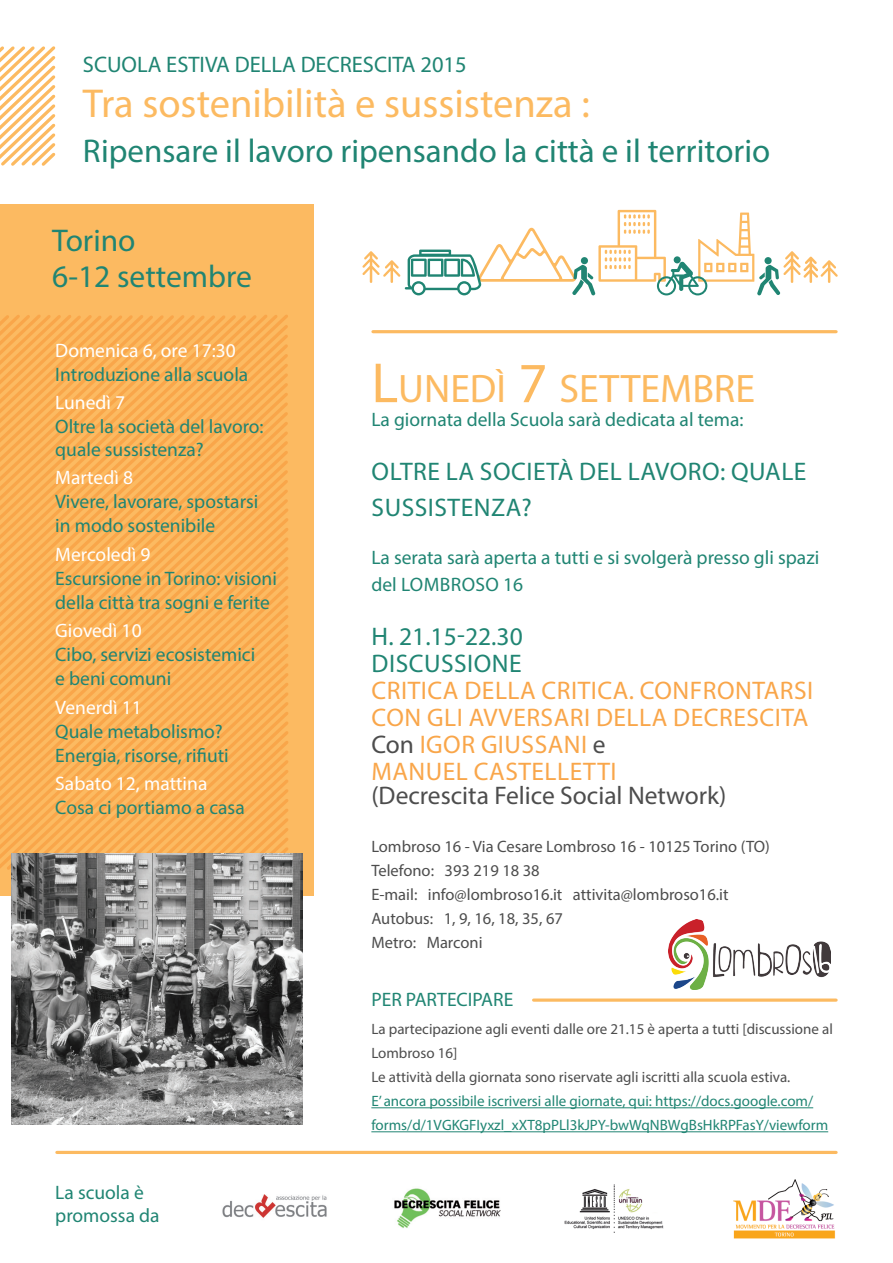
<style>
.page{position:relative;width:893px;height:1263px;background:#fff}
.page>*{position:absolute;margin:0;border:0;box-sizing:border-box;transform-origin:0 0}
.t1{font:40.5px "Myriad Pro";color:#fcba61}
.t2{font:39.9px "Myriad Pro";color:#fcba61}
.t3{font:33px "Myriad Pro";color:#208573}
.t4{font:31.5px "Myriad Pro";color:#208573}
.t5{font:25.5px/27px "Myriad Pro";letter-spacing:.02em;color:#f9a64a}
.t6{font:25.5px/36px "Myriad Pro";letter-spacing:.02em;color:#208573}
.t7{font:25.5px "Myriad Pro";color:#4d4d4d}
.t8{font:22.5px "Myriad Pro";color:#208573}
.t9{font:19.5px/27px "Myriad Pro";color:#208573}
.t10{font:19.5px "Myriad Pro";color:#fff}
.t11{font:16.5px "Myriad Pro";color:#4d4d4d}
.t12{font:15px/24px "Myriad Pro";color:#4d4d4d}
.t13{font:15px/24px "Myriad Pro";color:#208573}
.s1{font-size:57px}
.s2{color:#4d4d4d}
</style>
<div class="page">
<svg style="left:0;top:46px;width:56px;height:120px"></svg>
<svg style="left:362px;top:210px;width:476px;height:85px"></svg>
<hr style="left:373px;top:330px;width:463px;height:3px;background:#fcba61">
<hr style="left:57px;top:1151px;width:779px;height:3px;background:#fcba61">
<img style="left:222px;top:1194px;width:105px;height:24px">
<img style="left:394px;top:1188px;width:106px;height:40px">
<img style="left:564px;top:1184px;width:100px;height:49px">
<img style="left:733px;top:1179px;width:103px;height:60px">
<hr style="left:371px;top:1107px;width:442px;height:1px;background:#208573">
<hr style="left:371px;top:1131px;width:457px;height:1px;background:#208573">
<svg style="left:534px;top:998px;width:302px;height:4px"></svg>
<div style="left:0;top:204px;width:313px;height:691px;background:#fcba61"></div>
<svg style="left:0;top:315px;width:291px;height:555px"></svg>
<img style="left:11px;top:854px;width:291px;height:271px">
<img style="left:669px;top:919px;width:162px;height:70px">
<p class="t8" style="left:83px;top:51px;width:385px">SCUOLA ESTIVA DELLA DECRESCITA 2015</p>
<p class="t1" style="left:83px;top:79px;width:508px">Tra sostenibilità e sussistenza :</p>
<p class="t3" style="left:83px;top:131px;width:689px">Ripensare il lavoro ripensando la città e il territorio</p>
<p class="t4" style="left:52px;top:221px;width:85px">Torino</p>
<p class="t4" style="left:52px;top:257px;width:201px">6-12 settembre</p>
<p class="t10" style="left:55px;top:338px;width:182px">Domenica 6, ore 17:30</p>
<p class="t9" style="left:55px;top:360px;width:195px">Introduzione alla scuola</p>
<p class="t10" style="left:55px;top:390px;width:71px">Lunedì 7</p>
<p class="t9" style="left:55px;top:413px;width:210px">Oltre la società del lavoro:</p>
<p class="t9" style="left:55px;top:435px;width:150px">quale sussistenza?</p>
<p class="t10" style="left:55px;top:465px;width:79px">Martedì 8</p>
<p class="t9" style="left:55px;top:488px;width:205px">Vivere, lavorare, spostarsi</p>
<p class="t9" style="left:55px;top:512px;width:161px">in modo sostenibile</p>
<p class="t10" style="left:55px;top:542px;width:97px">Mercoledì 9</p>
<p class="t9" style="left:55px;top:566px;width:223px;line-height:24px">Escursione in Torino: visioni della città tra sogni e ferite</p>
<p class="t10" style="left:55px;top:618px;width:88px">Giovedì 10</p>
<p class="t9" style="left:55px;top:641px;width:201px">Cibo, servizi ecosistemici</p>
<p class="t9" style="left:55px;top:665px;width:118px">e beni comuni</p>
<p class="t10" style="left:55px;top:695px;width:88px">Venerdì 11</p>
<p class="t9" style="left:55px;top:717px;width:169px">Quale metabolismo?</p>
<p class="t9" style="left:55px;top:741px;width:175px">Energia, risorse, rifiuti</p>
<p class="t10" style="left:55px;top:771px;width:154px">Sabato 12, mattina</p>
<p class="t9" style="left:55px;top:794px;width:191px">Cosa ci portiamo a casa</p>
<p class="t9" style="left:55px;top:1179px;width:90px">La scuola è</p>
<p class="t9" style="left:55px;top:1201px;width:106px">promossa da</p>
<p class="t2" style="left:371px;top:364px;width:385px"><span class="s1">L</span>UNEDÌ <span class="s1">7</span> SETTEMBRE</p>
<p class="t9" style="left:371px;top:406px;width:374px">La giornata della Scuola sarà dedicata al tema:</p>
<p class="t6" style="left:372px;top:453px;width:436px">OLTRE LA SOCIETÀ DEL LAVORO: QUALE<br>SUSSISTENZA?</p>
<p class="t9" style="left:371px;top:544px;width:449px">La serata sarà aperta a tutti e si svolgerà presso gli spazi del LOMBROSO 16</p>
<p class="t6" style="left:372px;top:618px;width:153px">H. 21.15-22.30</p>
<p class="t6" style="left:372px;top:645px;width:152px">DISCUSSIONE</p>
<p class="t5" style="left:372px;top:677px;width:443px">CRITICA DELLA CRITICA. CONFRONTARSI<br>CON GLI AVVERSARI DELLA DECRESCITA</p>
<p class="t5" style="left:371px;top:731px;width:236px"><span class="s2">Con</span> IGOR GIUSSANI <span class="s2">e</span></p>
<p class="t5" style="left:372px;top:758px;width:246px">MANUEL CASTELLETTI</p>
<p class="t7" style="left:371px;top:780px;width:357px">(Decrescita Felice Social Network)</p>
<p class="t11" style="left:371px;top:836px;width:400px">Lombroso 16 - Via Cesare Lombroso 16 - 10125 Torino (TO)</p>
<p class="t11" style="left:371px;top:860px;width:170px">Telefono: 393 219 18 38</p>
<p class="t11" style="left:371px;top:884px;width:359px">E-mail: info@lombroso16.it attivita@lombroso16.it</p>
<p class="t11" style="left:371px;top:908px;width:193px">Autobus: 1, 9, 16, 18, 35, 67</p>
<p class="t11" style="left:371px;top:932px;width:113px">Metro: Marconi</p>
<p class="t9" style="left:371px;top:986px;width:143px">PER PARTECIPARE</p>
<p class="t12" style="left:371px;top:1017px;width:463px">La partecipazione agli eventi dalle ore 21.15 è aperta a tutti [discussione al<br>Lombroso 16]</p>
<p class="t12" style="left:371px;top:1065px;width:420px">Le attività della giornata sono riservate agli iscritti alla scuola estiva.</p>
<p class="t13" style="left:371px;top:1089px;width:458px">E’ ancora possibile iscriversi alle giornate, qui: https://docs.google.com/ forms/d/1VGKGFIyxzl_xXT8pPLl3kJPY-bwWqNBWgBsHkRPFasY/viewform</p>
</div>
